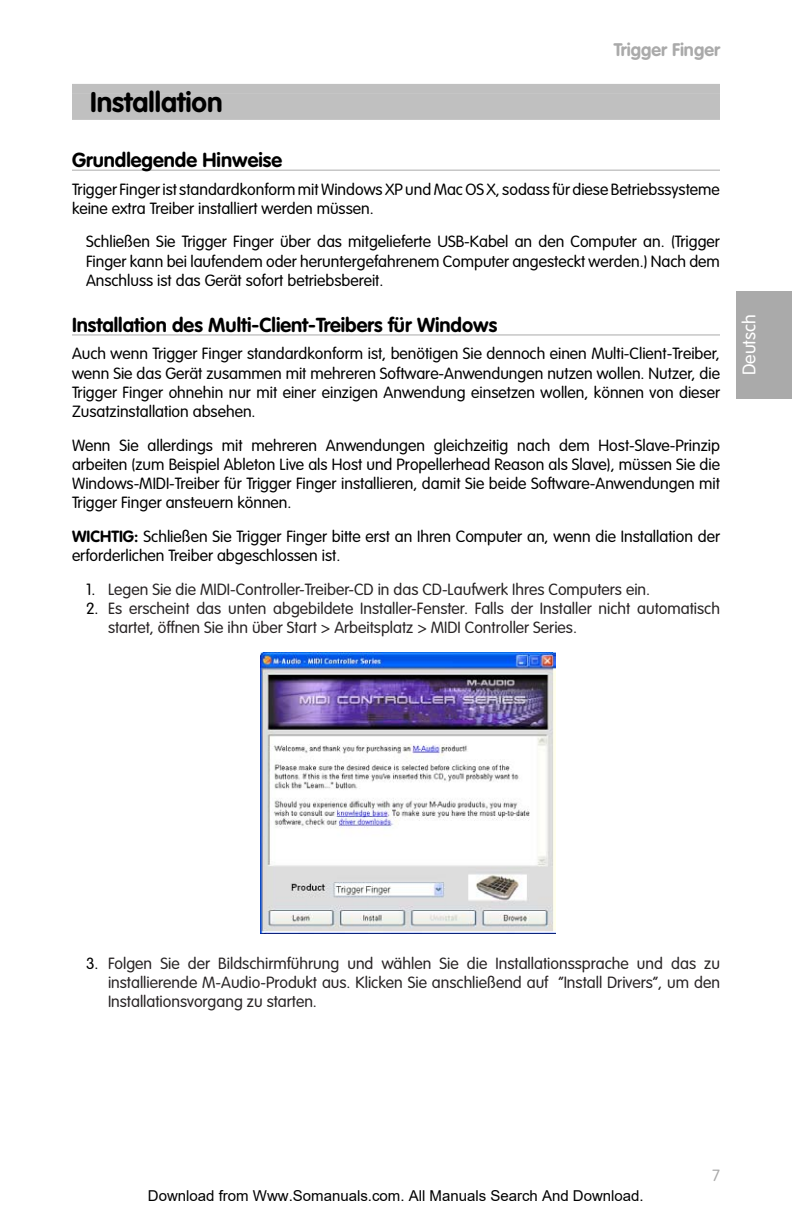
<style>
.page{position:relative;width:792px;height:1224px;background:#fff}
.page>*{position:absolute;margin:0;border:0;box-sizing:border-box;transform-origin:0 0}
.t1{font:700 28px "VAG Rounded";color:#000}
.t2{font:700 20px "VAG Rounded";color:#000}
.t3{font:700 18px "VAG Rounded";color:#aaa}
.t4{font:300 18px "VAG Rounded";color:#fff}
.t5{font:300 16px/19.2px "VAG Rounded";color:#000;text-align:justify}
.t6{font:300 16px/19.2px "VAG Rounded";color:#292526}
.t7{font:300 16px "VAG Rounded";color:#aaa}
.t8{font:15px "Arial";color:#000}
.s1{font-weight:700}
.s2{color:#000}
</style>
<div class="page">
<div style="left:736px;top:291px;width:56px;height:107px;background:#aaa"></div>
<div style="left:72px;top:84px;width:648px;height:10px;background:#c0c0c0"></div>
<div style="left:72px;top:94px;width:648px;height:26px;background:#c0c0c0"></div>
<hr style="left:72px;top:170px;width:648px;height:1px;background:#aaa">
<hr style="left:72px;top:334px;width:648px;height:1px;background:#aaa">
<img style="left:261px;top:652px;width:294px;height:282px">
<p class="t3" style="left:614px;top:39px;width:108px">Trigger Finger</p>
<h1 class="t1" style="left:90px;top:86px;width:134px">Installation</h1>
<p class="t2" style="left:72px;top:149px;width:212px">Grundlegende Hinweise</p>
<p class="t5" style="left:72px;top:179px;width:649px">Trigger Finger ist standardkonform mit Windows XP und Mac OS X, sodass für diese Betriebssysteme keine extra Treiber installiert werden müssen.</p>
<p class="t5" style="left:86px;top:232px;width:635px">Schließen Sie Trigger Finger über das mitgelieferte USB-Kabel an den Computer an. (Trigger Finger kann bei laufendem oder heruntergefahrenem Computer angesteckt werden.) Nach dem Anschluss ist das Gerät sofort betriebsbereit.</p>
<p class="t2" style="left:72px;top:314px;width:427px">Installation des Multi-Client-Treibers für Windows</p>
<p class="t5" style="left:72px;top:344px;width:650px">Auch wenn Trigger Finger standardkonform ist, benötigen Sie dennoch einen Multi-Client-Treiber, wenn Sie das Gerät zusammen mit mehreren Software-Anwendungen nutzen wollen. Nutzer, die Trigger Finger ohnehin nur mit einer einzigen Anwendung einsetzen wollen, können von dieser Zusatzinstallation absehen.</p>
<p class="t5" style="left:72px;top:435px;width:650px">Wenn Sie allerdings mit mehreren Anwendungen gleichzeitig nach dem Host-Slave-Prinzip arbeiten (zum Beispiel Ableton Live als Host und Propellerhead Reason als Slave), müssen Sie die Windows-MIDI-Treiber für Trigger Finger installieren, damit Sie beide Software-Anwendungen mit Trigger Finger ansteuern können.</p>
<p class="t5" style="left:72px;top:527px;width:650px"><span class="s1">WICHTIG:</span> Schließen Sie Trigger Finger bitte erst an Ihren Computer an, wenn die Installation der erforderlichen Treiber abgeschlossen ist.</p>
<p class="t6" style="left:86px;top:579px;width:566px"><span class="s2">1.</span> Legen Sie die MIDI-Controller-Treiber-CD in das CD-Laufwerk Ihres Computers ein.</p>
<p class="t6" style="left:108px;top:599px;width:613px;text-indent:-22px"><span class="s2">2.</span> Es erscheint das unten abgebildete Installer-Fenster. Falls der Installer nicht automatisch startet, öffnen Sie ihn über Start &gt; Arbeitsplatz &gt; MIDI Controller Series.</p>
<p class="t4" style="left:739px;top:375px;width:62px;rotate:-90deg">Deutsch</p>
<p class="t6" style="left:108px;top:954px;width:614px;text-align:justify;text-indent:-22px"><span class="s2">3.</span> Folgen Sie der Bildschirmführung und wählen Sie die Installationssprache und das zu installierende M-Audio-Produkt aus. Klicken Sie anschließend auf “Install Drivers”, um den Installationsvorgang zu starten.</p>
<p class="t8" style="left:148px;top:1187px;width:497px">Download from Www.Somanuals.com. All Manuals Search And Download.</p>
<p class="t7" style="left:712px;top:1166px;width:9px">7</p>
</div>
